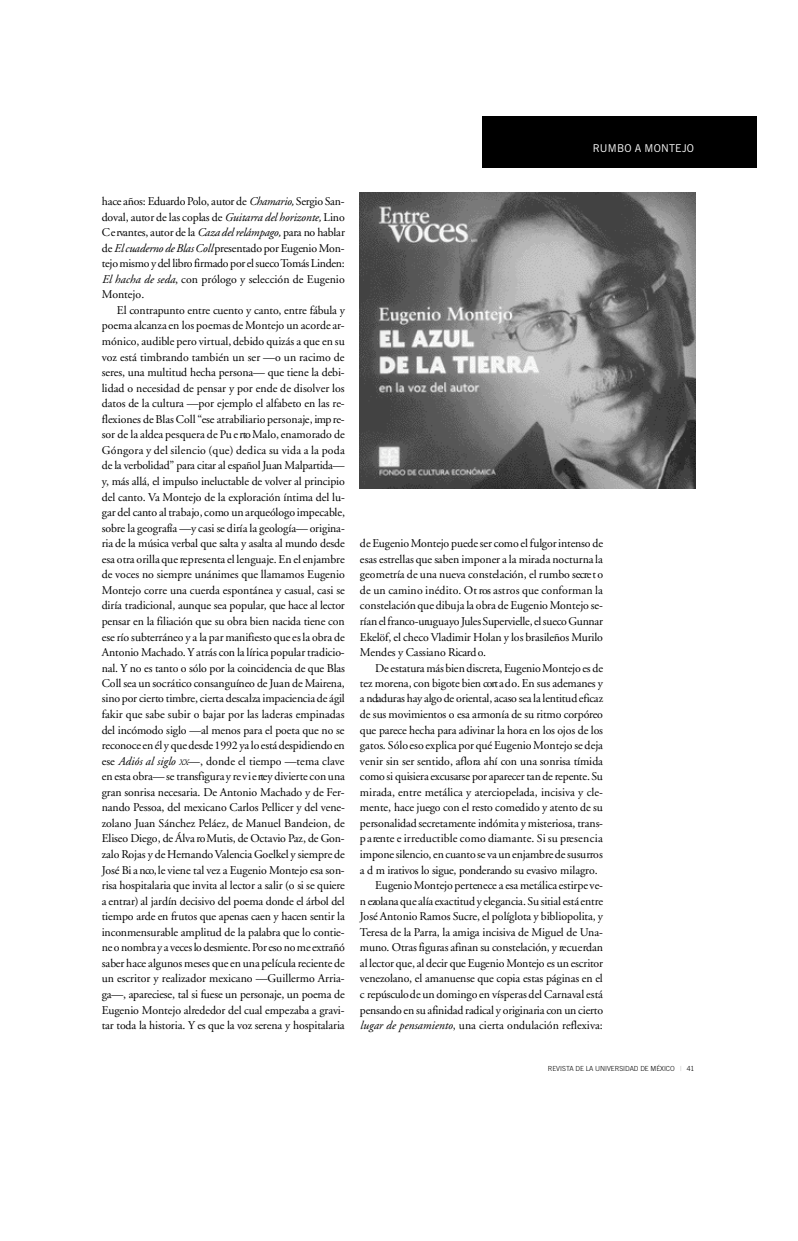
<style>
.page{position:relative;width:798px;height:1241px;background:#fff}
.page>*{position:absolute;margin:0;border:0;box-sizing:border-box;transform-origin:0 0}
.t1{font:11.88px/15.5px "Adobe Garamond";letter-spacing:-.005em;color:#000;text-align:justify}
.t2{font:11.88px "Adobe Garamond";letter-spacing:-.025em;color:#000}
.t3{font:10.75px "Trade Gothic";letter-spacing:.015em;color:#fff}
.t4{font:300 7px "Trade Gothic";letter-spacing:-.01em;color:#000}
.s1{font-style:italic}
.s2{font-style:italic;font-size:8.25px}
.s3{font-weight:400;color:#bfbfbf}
</style>
<div class="page">
<div style="left:482px;top:116px;width:274px;height:52px;background:#000"></div>
<img style="left:360px;top:192px;width:335px;height:296px">
<p class="t3" style="left:592px;top:144px;width:103px">RUMBO A MONTEJO</p>
<p class="t1" style="left:102px;top:195px;width:245px">hace años: Ed u a rdo Polo, autor de <span class="s1">C h a m a rio,</span> Sergio Sa n&shy;d oval, autor de las coplas de <span class="s1">Gu ita rra del horizo n te,</span> L in o C e rvantes, autor de la <span class="s1">Caza del relá m p a g o,</span> para no hablar de <span class="s1">Elcuaderno deBlasColl</span>p resentadopor Eugenio Mo n&shy;tejomismo y del libro firmadoporelsuecoTomás Linden:<br><span class="s1">El hacha de seda</span>, con prólogo y selección de Eugenio Montejo.</p>
<p class="t1" style="left:102px;top:303px;width:245px;text-indent:15px">El contrapunto entre cuento y canto, entre fábula y poema alcanza en los poemas de Montejo un acorde ar&shy;mónico, audible pero virtual, debido quizás a que en su voz está timbrando también un ser —o un racimo de seres, una multitud hecha persona— que tiene la debi&shy;lidad o necesidad de pensar y por ende de disolver los datos de la cultura —por ejemplo el alfabeto en las re&shy;flexiones de Blas Coll “ese atrabiliario personaje, imp re&shy;sor de la aldea pesquera de Pu e rto Malo, enamorado de Góngora y del silencio (que) dedica su vida a la poda de la ve rb o lid a d” para citar al español Juan Ma lp a rtid a — y, más allá, el impulso ineluctable de volver al principio del canto. Va Montejo de la exploración íntima del lu&shy;gar del canto al trabajo, como un arqueólogo impecable, so b re la geografía —y casi se diría la geología— origina&shy;ria de la música verbal que salta y asalta al mundo desde esa otra orilla que re p resenta el lenguaje. En el enjambre de voces no siempre unánimes que llamamos Eugenio Montejo corre una cuerda espontánea y casual, casi se diría tradicional, aunque sea popular, que hace al lector pensar en la filiación que su obra bien nacida tiene con ese río subterráneo y a la parmanifiesto que esla obra de Antonio Ma c h a d o. Y atrás con la lírica popular tradicio&shy;nal. Y no es tanto o sólo por la coincidencia de que Blas Coll sea un socrático consanguíneo de Juan de Ma ire n a , sino por cierto timbre, cierta descalza impaciencia de ágil fakir que sabe subir o bajar por las laderas empinadas del incómodo siglo —al menos para el poeta que no se reconoceenél y quedesde 1992 ya lo está despidiendo en ese <span class="s1">Adiós al siglo</span> <span class="s2">XX</span>—, donde el tiempo —tema clave en esta obra—se transfigura y re v i e rte y divierte con una gran sonrisa necesaria. De Antonio Machado y de Fer&shy;nando Pessoa, del mexicano Carlos Pellicer y del vene&shy;zolano Juan Sánchez Peláez, de Manuel Bandeion, de Eliseo Diego, de Álva ro Mutis, de Octavio Paz, de Go n&shy;zalo Ro ja s y de Hernando Valencia Goelkel y siempre de José Bi a nco, le viene tal vez a Eugenio Montejo esa son&shy;risa hospitalaria que invita al lector a salir (o si se quiere a entrar) al jardín decisivo del poema donde el árbol del tiempo arde en frutos que apenas caen y hacen sentir la inconmensurable amplitud de la palabra que lo contie&shy;neo nombra y a veceslo desmiente.Poresonomeextrañó saber hace algunosmeses que en una película reciente de un escritor y realizador mexicano —Guillermo Arria&shy;ga—, apareciese, tal si fuese un personaje, un poema de Eugenio Montejo alrededor del cual empezaba a gravi&shy;tar toda la historia. Y es que la voz serena y hospitalaria</p>
<p class="t1" style="left:360px;top:536px;width:244px">deEugenioMontejo puedeser como elfulgorintenso de esas estrellas que saben imponer a la mirada nocturna la geometría de una nueva constelación, el rumbo secre t o de un camino inédito. Ot ros astros que conforman la constelación que dibuja la obra de Eugenio Montejo se&shy;ríanelfranco-uru g u a yo JulesSu p e rvielle,elsuecoGu n n a r Ek e lö f, el checo Vladimir Holan y los brasileños Mu rilo Mendes y Cassiano Ricard o.</p>
<p class="t1" style="left:375px;top:661px;width:229px">Deestatura másbiendiscreta, EugenioMontejo es de</p>
<p class="t1" style="left:360px;top:676px;width:244px">tez morena, con bigote bien cort a d o. En sus ademanes y</p>
<p class="t2" style="left:360px;top:693px;width:244px">a ndaduras hay algo de oriental, acaso sea la lentitud eficaz</p>
<p class="t1" style="left:360px;top:707px;width:244px">d e sus movimientos o esa armonía de su ritmo corpóre o</p>
<p class="t1" style="left:360px;top:723px;width:244px">q u e p a rece hecha para adivinar la hora en los ojos de los</p>
<p class="t1" style="left:360px;top:738px;width:244px">gatos. Sólo eso explica por qué Eugenio Montejo se deja</p>
<p class="t1" style="left:360px;top:754px;width:244px">venir sin ser sentido, aflora ahí con una sonrisa tímida</p>
<p class="t2" style="left:360px;top:771px;width:244px">como si quisiera excusarse por aparecer tan de repente. Su</p>
<p class="t1" style="left:360px;top:785px;width:244px">mirada, entre metálica y aterciopelada, incisiva y cle-</p>
<p class="t1" style="left:360px;top:800px;width:244px">mente, hace juego con el resto comedido y atento de su</p>
<p class="t1" style="left:360px;top:816px;width:244px">personalidad secretamente indómita ymisteriosa, trans-</p>
<p class="t1" style="left:360px;top:831px;width:244px">p a rente e irreductible como diamante. Si su pre s e n c ia</p>
<p class="t1" style="left:360px;top:847px;width:244px">impone silencio, encuanto se vaunenjambre desusurro s</p>
<p class="t1" style="left:360px;top:863px;width:239px">a d m irativos lo sigue, ponderando su evasivo milagro.</p>
<p class="t1" style="left:375px;top:878px;width:229px">Eugenio Montejo pertenece a esa metálica estirpe ve-</p>
<p class="t1" style="left:360px;top:894px;width:244px">n ezolana que alía exactitud y elegancia. Su sitial está entre</p>
<p class="t1" style="left:360px;top:909px;width:244px">José Antonio Ramos Su c re, el políglota y bibliopolita, y</p>
<p class="t1" style="left:360px;top:925px;width:244px">Teresa de la Parra, la amiga incisiva de Miguel de Una-</p>
<p class="t1" style="left:360px;top:940px;width:244px">m u n o. Otras figuras afinan su constelación, y re c u e rd a n</p>
<p class="t1" style="left:360px;top:956px;width:244px">al lector que, al decir que Eugenio Montejo es un escritor</p>
<p class="t1" style="left:360px;top:971px;width:244px">venezolano, el amanuense que copia estas páginas en el</p>
<p class="t1" style="left:360px;top:987px;width:244px">c repúsculo de un domingo en vísperas del Carnaval está</p>
<p class="t2" style="left:360px;top:1004px;width:244px">pensando en su afinidad radical y originaria con un cierto</p>
<p class="t1" style="left:360px;top:1018px;width:244px"><span class="s1">lugar de pensamiento</span>, una cierta ondulación reflexiva:</p>
<p class="t4" style="left:547px;top:1065px;width:148px">REVISTA DE LA UNIVERSIDAD DE MÉXICO <span class="s3">|</span> 41</p>
</div>
